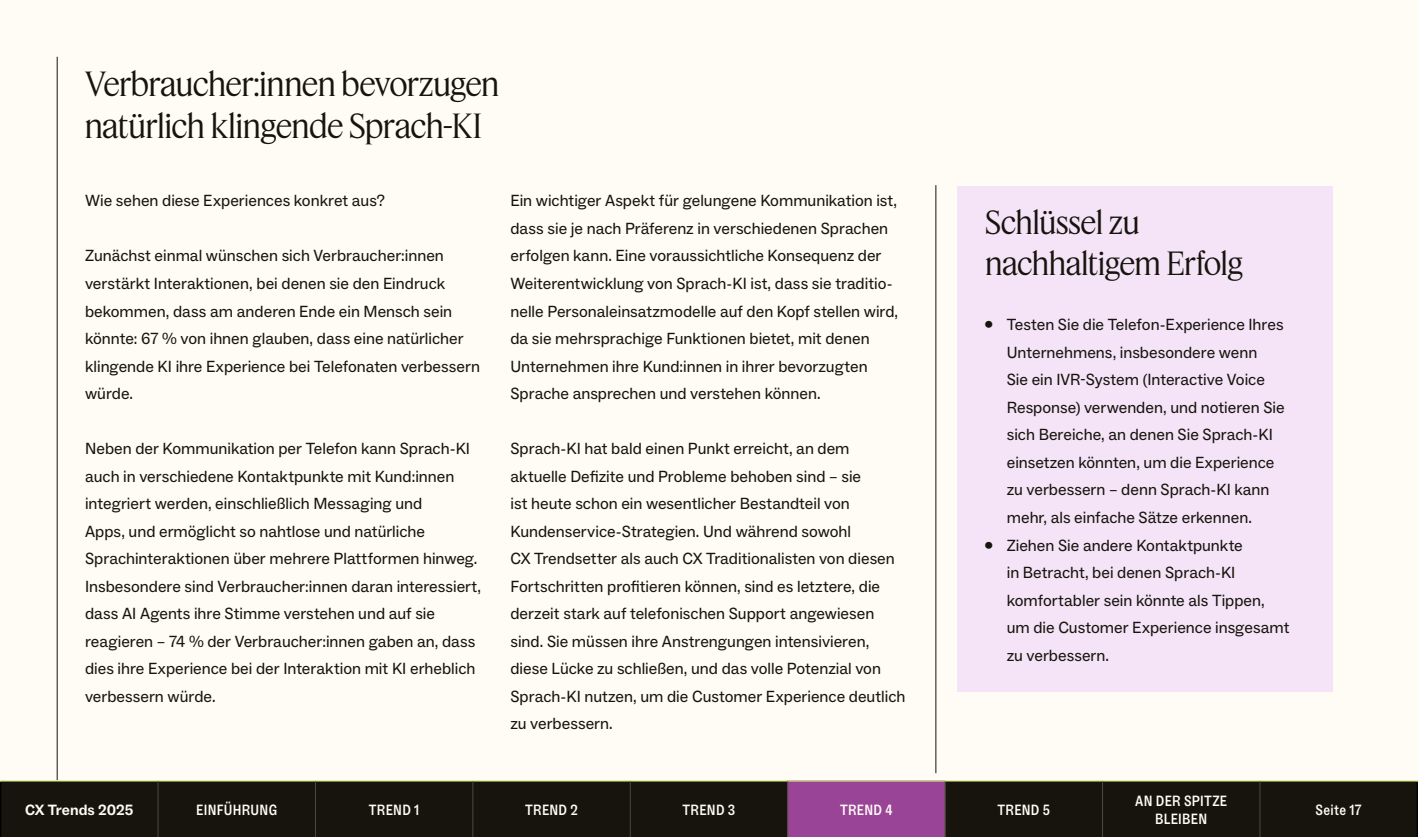
<style>
.page{position:relative;width:1418px;height:837px;background:#fff}
.page>*{position:absolute;margin:0;border:0;box-sizing:border-box;transform-origin:0 0}
.t1{font:32.5px/41.2px "Feature Display";color:#16140c}
.Callout_-_Staying_ahead_-_header{font:31.25px/41.2px "Feature Display";color:#16140c}
.Paragraph{font:16.25px/27.5px "Zendesk Social";color:#16140c}
.Section_Directory{font:500 15px/17.5px "Zendesk Social Condensed";letter-spacing:.02em;color:#fffcf6;text-align:center}
.TOC_body_copy{font:700 15px "Zendesk Social";color:#fffcf6}
</style>
<div class="page">
<div style="left:0;top:0;width:1417px;height:836px;background:#fffcf6"></div>
<hr style="left:57px;top:57px;width:1px;height:723px;background:#16140c">
<hr style="left:935px;top:185px;width:1px;height:587px;background:#16140c">
<div style="left:1px;top:781px;width:1415px;height:55px;background:#16140c"></div>
<div style="left:787px;top:780px;width:158px;height:56px;background:#9a4497"></div>
<hr style="left:0;top:781px;width:1px;height:55px;background:#000">
<hr style="left:1416px;top:781px;width:1px;height:55px;background:#000">
<hr style="left:0;top:780px;width:158px;height:1px;background:#def991">
<hr style="left:158px;top:780px;width:157px;height:1px;background:#def991">
<hr style="left:315px;top:780px;width:158px;height:1px;background:#def991">
<hr style="left:473px;top:780px;width:157px;height:1px;background:#def991">
<hr style="left:630px;top:780px;width:157px;height:1px;background:#def991">
<hr style="left:787px;top:780px;width:158px;height:1px;background:#def991">
<hr style="left:945px;top:780px;width:157px;height:1px;background:#def991">
<hr style="left:1102px;top:780px;width:157px;height:1px;background:#def991">
<hr style="left:1259px;top:780px;width:158px;height:1px;background:#def991">
<hr style="left:158px;top:781px;width:1px;height:55px;background:#4e493a">
<hr style="left:315px;top:781px;width:1px;height:55px;background:#4e493a">
<hr style="left:472px;top:781px;width:1px;height:55px;background:#4e493a">
<hr style="left:630px;top:781px;width:1px;height:55px;background:#4e493a">
<hr style="left:787px;top:781px;width:1px;height:55px;background:#4e493a">
<hr style="left:944px;top:781px;width:1px;height:55px;background:#4e493a">
<hr style="left:1102px;top:781px;width:1px;height:55px;background:#4e493a">
<hr style="left:1259px;top:781px;width:1px;height:55px;background:#4e493a">
<div style="left:957px;top:186px;width:375px;height:104px;background:#f5e4f8"></div>
<div style="left:957px;top:227px;width:375px;height:327px;background:#f5e4f8"></div>
<div style="left:957px;top:447px;width:375px;height:245px;background:#f5e4f8"></div>
<h5 class="t1" style="left:85px;top:62px;width:415px">Verbraucher:innen bevorzugen natürlich klingende Sprach-KI</h5>
<p class="Paragraph" style="left:85px;top:187px;width:301px">Wie sehen diese Experiences konkret aus?</p>
<p class="Paragraph" style="left:85px;top:242px;width:396px">Zunächst einmal wünschen sich Verbraucher:innen verstärkt Interaktionen, bei denen sie den Eindruck bekommen, dass am anderen Ende ein Mensch sein könnte: 67 % von ihnen glauben, dass eine natürlicher klingende KI ihre Experience bei Telefonaten verbessern würde.</p>
<p class="Paragraph" style="left:85px;top:435px;width:397px">Neben der Kommunikation per Telefon kann Sprach-KI auch in verschiedene Kontaktpunkte mit Kund:innen integriert werden, einschließlich Messaging und<br>Apps, und ermöglicht so nahtlose und natürliche Sprachinteraktionen über mehrere Plattformen hinweg.<br>Insbesondere sind Verbraucher:innen daran interessiert, dass AI Agents ihre Stimme verstehen und auf sie reagieren – 74 % der Verbraucher:innen gaben an, dass dies ihre Experience bei der Interaktion mit KI erheblich verbessern würde.</p>
<p class="Paragraph" style="left:510px;top:187px;width:389px">Ein wichtiger Aspekt für gelungene Kommunikation ist, dass sie je nach Präferenz in verschiedenen Sprachen erfolgen kann. Eine voraussichtliche Konsequenz der Weiterentwicklung von Sprach-KI ist, dass sie traditio&shy;nelle Personaleinsatzmodelle auf den Kopf stellen wird, da sie mehrsprachige Funktionen bietet, mit denen Unternehmen ihre Kund:innen in ihrer bevorzugten Sprache ansprechen und verstehen können.</p>
<p class="Paragraph" style="left:510px;top:435px;width:396px">Sprach-KI hat bald einen Punkt erreicht, an dem aktuelle Defizite und Probleme behoben sind – sie<br>ist heute schon ein wesentlicher Bestandteil von Kundenservice-Strategien. Und während sowohl<br>CX Trendsetter als auch CX Traditionalisten von diesen Fortschritten profitieren können, sind es letztere, die derzeit stark auf telefonischen Support angewiesen sind. Sie müssen ihre Anstrengungen intensivieren, diese Lücke zu schließen, und das volle Potenzial von Sprach-KI nutzen, um die Customer Experience deutlich zu verbessern.</p>
<p class="Callout_-_Staying_ahead_-_header" style="left:985px;top:200px;width:259px">Schlüssel zu nachhaltigem Erfolg</p>
<p class="Paragraph" style="left:1006px;top:311px;width:279px;text-indent:-22px">• Testen Sie die Telefon-Experience Ihres Unternehmens, insbesondere wenn<br>Sie ein IVR-System (Interactive Voice Response) verwenden, und notieren Sie sich Bereiche, an denen Sie Sprach-KI einsetzen könnten, um die Experience zu verbessern – denn Sprach-KI kann mehr, als einfache Sätze erkennen.</p>
<p class="Paragraph" style="left:1006px;top:531px;width:284px;text-indent:-22px">• Ziehen Sie andere Kontaktpunkte<br>in Betracht, bei denen Sprach-KI komfortabler sein könnte als Tippen, um die Customer Experience insgesamt zu verbessern.</p>
<p class="TOC_body_copy" style="left:25px;top:800px;width:110px">CX Trends 2025</p>
<p class="Section_Directory" style="left:196px;top:801px;width:82px">EINFÜHRUNG</p>
<p class="Section_Directory" style="left:369px;top:801px;width:52px">TREND 1</p>
<p class="Section_Directory" style="left:525px;top:801px;width:54px">TREND 2</p>
<p class="Section_Directory" style="left:682px;top:801px;width:54px">TREND 3</p>
<p class="Section_Directory" style="left:840px;top:801px;width:54px">TREND 4</p>
<p class="Section_Directory" style="left:997px;top:801px;width:54px">TREND 5</p>
<p class="Section_Directory" style="left:1135px;top:792px;width:94px">AN DER SPITZE<br>BLEIBEN</p>
<p class="Section_Directory" style="left:1315px;top:801px;width:47px">Seite 17</p>
</div>
